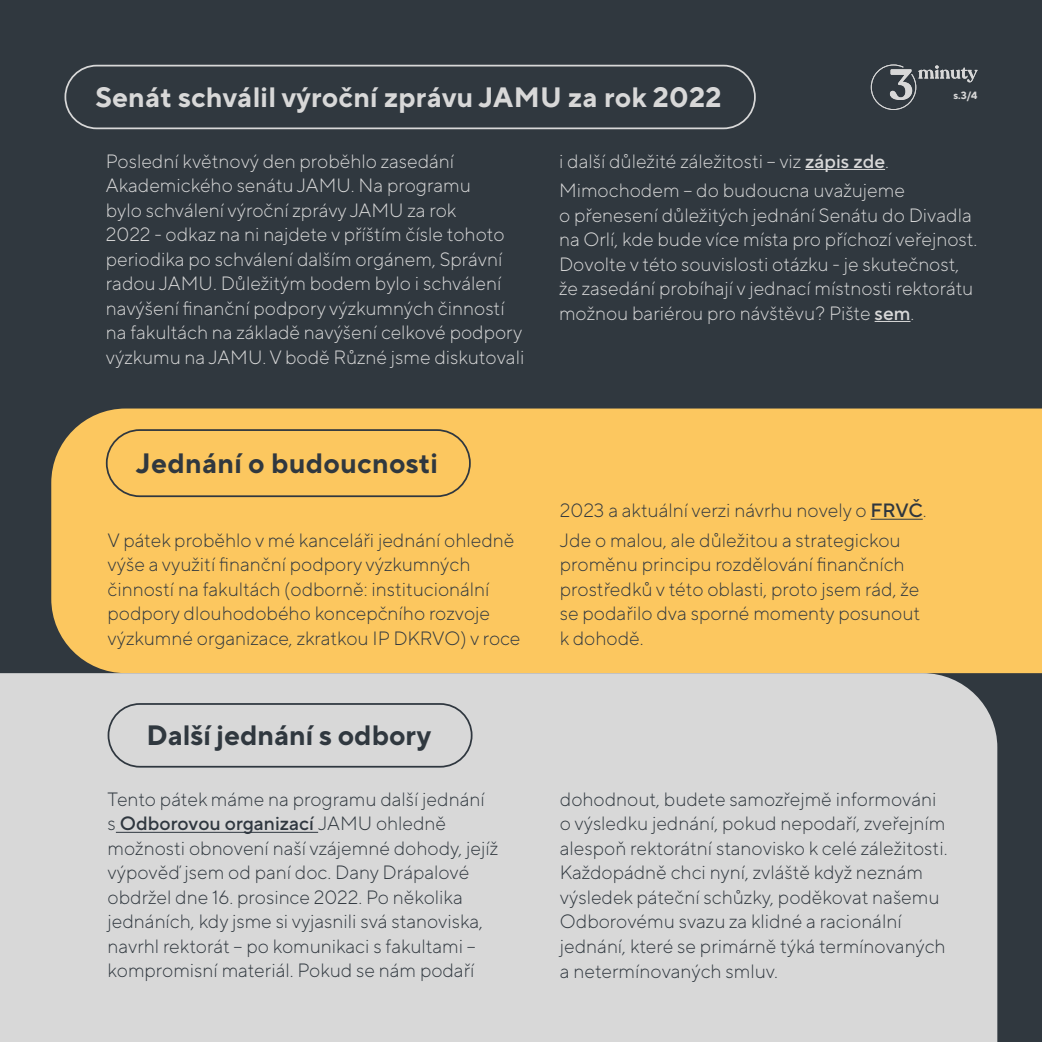
<style>
.page{position:relative;width:1042px;height:1042px;background:#30383f}
.page>*{position:absolute;margin:0;border:0;box-sizing:border-box;transform-origin:0 0}
.t1{font:700 28px "TT Norms Pro";letter-spacing:.01em;color:#d8d8d8}
.t2{font:700 28px "TT Norms Pro";letter-spacing:.01em;color:#30383f}
.t3{font:300 19.25px/24.5px "TT Norms Pro";color:#30383f}
.t4{font:300 19.25px/24.5px "TT Norms Pro";color:#d8d8d8}
.t5{font:700 10.5px "TT Norms Pro";color:#d8d8d8}
.s1{font-weight:500}
.s2{font-weight:500;color:#2f373f}
</style>
<div class="page">
<div style="left:51px;top:408px;width:991px;height:265px;background:#fcc75f"></div>
<div style="left:0;top:673px;width:997px;height:369px;background:#d8d8d8"></div>
<hr style="left:116px;top:832px;width:202px;height:1px;background:#2f373f">
<hr style="left:805px;top:169px;width:80px;height:1px;background:#d8d8d8">
<hr style="left:874px;top:321px;width:36px;height:1px;background:#d8d8d8">
<div style="left:64px;top:65px;width:692px;height:64px;border:2px solid #d8d8d8;border-radius:31px"></div>
<svg style="left:871px;top:64px;width:106px;height:46px"></svg>
<div style="left:108px;top:703px;width:364px;height:64px;border:2px solid #2f373f;border-radius:31px"></div>
<hr style="left:870px;top:519px;width:53px;height:1px;background:#2f373f">
<div style="left:106px;top:429px;width:365px;height:68px;border:2px solid #2f373f;border-radius:33px"></div>
<h1 class="t1" style="left:95px;top:78px;width:627px">Senát schválil výroční zprávu JAMU za rok 2022</h1>
<p class="t5" style="left:953px;top:88px;width:25px">s.3/4</p>
<p class="t4" style="left:106px;top:148px;width:420px">Poslední květnový den proběhlo zasedání Akademického senátu JAMU. Na programu<br>bylo schválení výroční zprávy JAMU za rok<br>2022 - odkaz na ni najdete v příštím čísle tohoto periodika po schválení dalším orgánem, Správní radou JAMU. Důležitým bodem bylo i schválení navýšení finanční podpory výzkumných činností na fakultách na základě navýšení celkové podpory výzkumu na JAMU. V bodě Různé jsme diskutovali</p>
<p class="t4" style="left:559px;top:145px;width:347px;line-height:29.4px">i další důležité záležitosti – viz <span class="s1">zápis zde</span>.<br>Mimochodem – do budoucna uvažujeme</p>
<p class="t4" style="left:559px;top:202px;width:420px">o přenesení důležitých jednání Senátu do Divadla na Orlí, kde bude více místa pro příchozí veřejnost.<br>Dovolte v této souvislosti otázku - je skutečnost, že zasedání probíhají v jednací místnosti rektorátu možnou bariérou pro návštěvu? Pište <span class="s1">sem</span>.</p>
<h1 class="t2" style="left:136px;top:445px;width:303px">Jednání o budoucnosti</h1>
<p class="t3" style="left:108px;top:527px;width:414px">V pátek proběhlo v mé kanceláři jednání ohledně výše a využití finanční podpory výzkumných činností na fakultách (odborně: institucionální podpory dlouhodobého koncepčního rozvoje výzkumné organizace, zkratkou IP DKRVO) v roce</p>
<h1 class="t2" style="left:146px;top:717px;width:286px">Další jednání s odbory</h1>
<p class="t3" style="left:560px;top:495px;width:368px;line-height:29.4px">2023 a aktuální verzi návrhu novely o <span class="s2">FRVČ</span>.<br>Jde o malou, ale důležitou a strategickou</p>
<p class="t3" style="left:560px;top:551px;width:362px">proměnu principu rozdělování finančních prostředků v této oblasti, proto jsem rád, že se podařilo dva sporné momenty posunout k dohodě.</p>
<p class="t3" style="left:108px;top:786px;width:392px">Tento pátek máme na programu další jednání<br>s <span class="s2">Odborovou organizací</span> JAMU ohledně možnosti obnovení naší vzájemné dohody, jejíž výpověď jsem od paní doc. Dany Drápalové obdržel dne 16. prosince 2022. Po několika jednáních, kdy jsme si vyjasnili svá stanoviska, navrhl rektorát – po komunikaci s fakultami – kompromisní materiál. Pokud se nám podaří</p>
<p class="t3" style="left:560px;top:786px;width:389px">dohodnout, budete samozřejmě informováni o výsledku jednání, pokud nepodaří, zveřejním alespoň rektorátní stanovisko k celé záležitosti.<br>Každopádně chci nyní, zvláště když neznám výsledek páteční schůzky, poděkovat našemu Odborovému svazu za klidné a racionální jednání, které se primárně týká termínovaných a netermínovaných smluv.</p>
</div>
